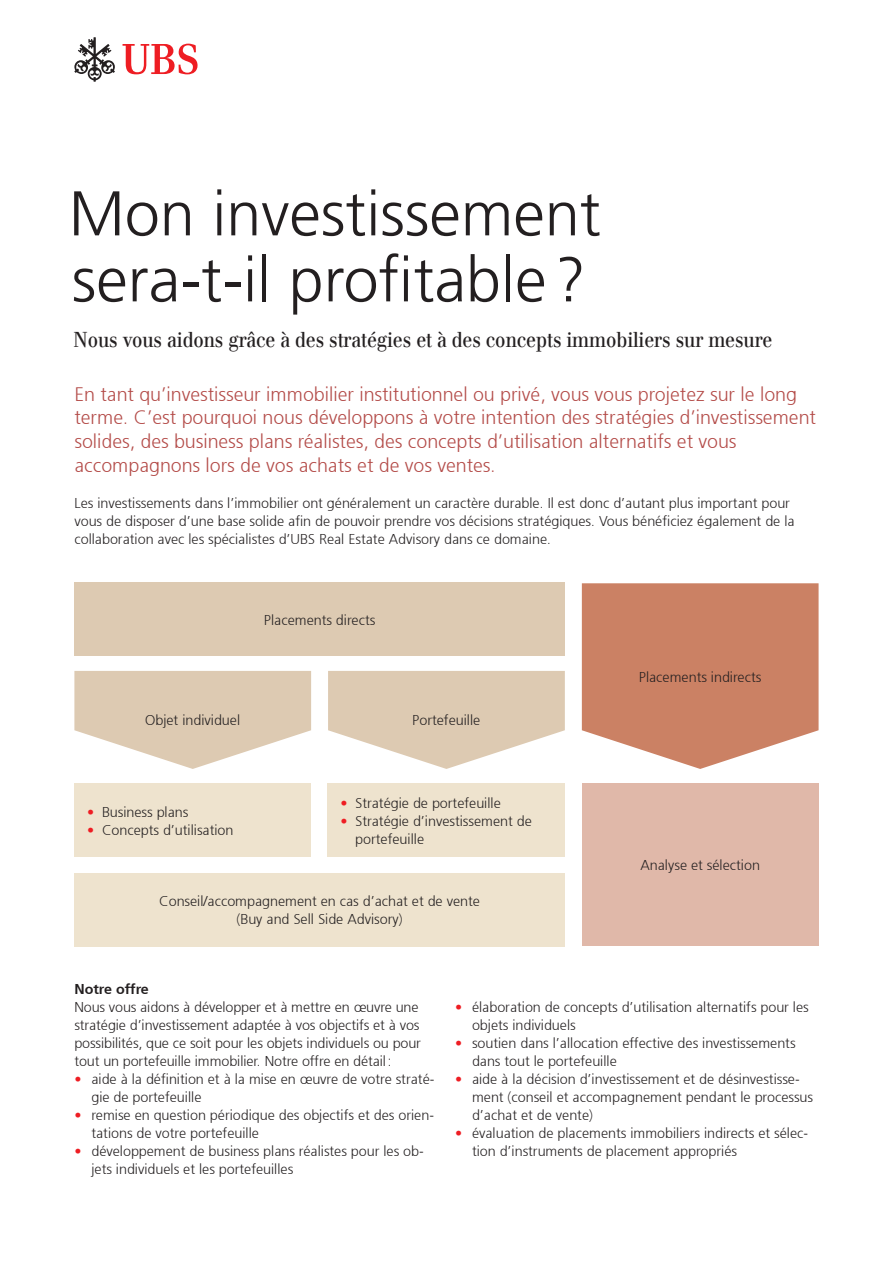
<style>
.page{position:relative;width:893px;height:1263px;background:#fff}
.page>*{position:absolute;margin:0;border:0;box-sizing:border-box;transform-origin:0 0}
.Headline__min__16pt{font:300 63px "Frutiger 45";color:#231f20}
.Headline__min__16pt-2{font:21px "UBS Headline";color:#231f20}
.UBS_Template_Lead_13{font:300 19.5px/23.5px "Frutiger 45";color:#b34a47}
.Body_Copy{font:300 14.25px/18px "Frutiger 45";color:#231f20}
.Body_Copy-2{font:300 14.25px "Frutiger 45";color:#231f20}
.s1{color:#ee1d23}
</style>
<div class="page">
<div style="left:74px;top:583px;width:491px;height:73px;background:#ddcab2"></div>
<div style="left:328px;top:783px;width:237px;height:74px;background:#eee3ce"></div>
<div style="left:582px;top:783px;width:237px;height:163px;background:#e0b8a9"></div>
<svg style="left:74px;top:671px;width:237px;height:98px"></svg>
<svg style="left:328px;top:671px;width:237px;height:98px"></svg>
<svg style="left:582px;top:583px;width:237px;height:186px;background:#d08e74"></svg>
<div style="left:74px;top:783px;width:237px;height:74px;background:#eee3ce"></div>
<div style="left:74px;top:873px;width:491px;height:73px;background:#eee3ce"></div>
<svg style="left:74px;top:37px;width:41px;height:45px"></svg>
<svg style="left:123px;top:44px;width:75px;height:30px"></svg>
<p class="Headline__min__16pt" style="left:69px;top:177px;width:534px">Mon investissement</p>
<p class="Headline__min__16pt" style="left:72px;top:243px;width:516px">sera-t-il profitable ?</p>
<p class="Headline__min__16pt-2" style="left:74px;top:327px;width:700px">Nous vous aidons grâce à des stratégies et à des concepts immobiliers sur mesure</p>
<p class="UBS_Template_Lead_13" style="left:74px;top:382px;width:743px">En tant qu’investisseur immobilier institutionnel ou privé, vous vous projetez sur le long terme. C’est pourquoi nous développons à votre intention des stratégies d’investissement solides, des business plans réalistes, des concepts d’utilisation alternatifs et vous accompagnons lors de vos achats et de vos ventes.</p>
<p class="Body_Copy" style="left:74px;top:494px;width:722px">Les investissements dans l’immobilier ont généralement un caractère durable. Il est donc d’autant plus important pour vous de disposer d’une base solide afin de pouvoir prendre vos décisions stratégiques. Vous bénéficiez également de la collaboration avec les spécialistes d’UBS Real Estate Advisory dans ce domaine.</p>
<p class="Body_Copy" style="left:264px;top:611px;width:113px">Placements directs</p>
<p class="Body_Copy" style="left:145px;top:711px;width:97px">Objet individuel</p>
<p class="Body_Copy" style="left:412px;top:711px;width:70px">Portefeuille</p>
<p class="Body_Copy" style="left:87px;top:803px;width:103px"><span class="s1">•</span> Business plans</p>
<p class="Body_Copy" style="left:87px;top:821px;width:148px"><span class="s1">•</span> Concepts d’utilisation</p>
<p class="Body_Copy" style="left:340px;top:794px;width:162px"><span class="s1">•</span> Stratégie de portefeuille</p>
<p class="Body_Copy" style="left:355px;top:812px;width:178px;text-indent:-15px"><span class="s1">•</span> Stratégie d’investissement de portefeuille</p>
<p class="Body_Copy" style="left:159px;top:892px;width:322px">Conseil/accompagnement en cas d’achat et de vente</p>
<p class="Body_Copy" style="left:236px;top:910px;width:168px">(Buy and Sell Side Advisory)</p>
<p class="Body_Copy" style="left:639px;top:667px;width:124px">Placements indirects</p>
<p class="Body_Copy" style="left:640px;top:856px;width:121px">Analyse et sélection</p>
<p class="Body_Copy-2" style="left:74px;top:980px;width:76px">Notre offre</p>
<p class="Body_Copy" style="left:74px;top:998px;width:348px">Nous vous aidons à développer et à mettre en œuvre une stratégie d’investissement adaptée à vos objectifs et à vos possibilités, que ce soit pour les objets individuels ou pour tout un portefeuille immobilier. Notre offre en détail:</p>
<p class="Body_Copy" style="left:91px;top:1070px;width:345px;text-indent:-17px"><span class="s1">•</span> aide à la définition et à la mise en œuvre de votre straté&shy;gie de portefeuille</p>
<p class="Body_Copy" style="left:91px;top:1106px;width:344px;text-indent:-17px"><span class="s1">•</span> remise en question périodique des objectifs et des orien&shy;tations de votre portefeuille</p>
<p class="Body_Copy" style="left:91px;top:1142px;width:334px;text-indent:-17px"><span class="s1">•</span> développement de business plans réalistes pour les ob&shy;jets individuels et les portefeuilles</p>
<p class="Body_Copy" style="left:472px;top:998px;width:338px;text-indent:-17px"><span class="s1">•</span> élaboration de concepts d’utilisation alternatifs pour les objets individuels</p>
<p class="Body_Copy" style="left:472px;top:1034px;width:325px;text-indent:-17px"><span class="s1">•</span> soutien dans l’allocation effective des investissements dans tout le portefeuille</p>
<p class="Body_Copy" style="left:472px;top:1070px;width:343px;text-indent:-17px"><span class="s1">•</span> aide à la décision d’investissement et de désinvestisse&shy;ment (conseil et accompagnement pendant le processus d’achat et de vente)</p>
<p class="Body_Copy" style="left:472px;top:1124px;width:338px;text-indent:-17px"><span class="s1">•</span> évaluation de placements immobiliers indirects et sélec&shy;tion d’instruments de placement appropriés</p>
</div>
